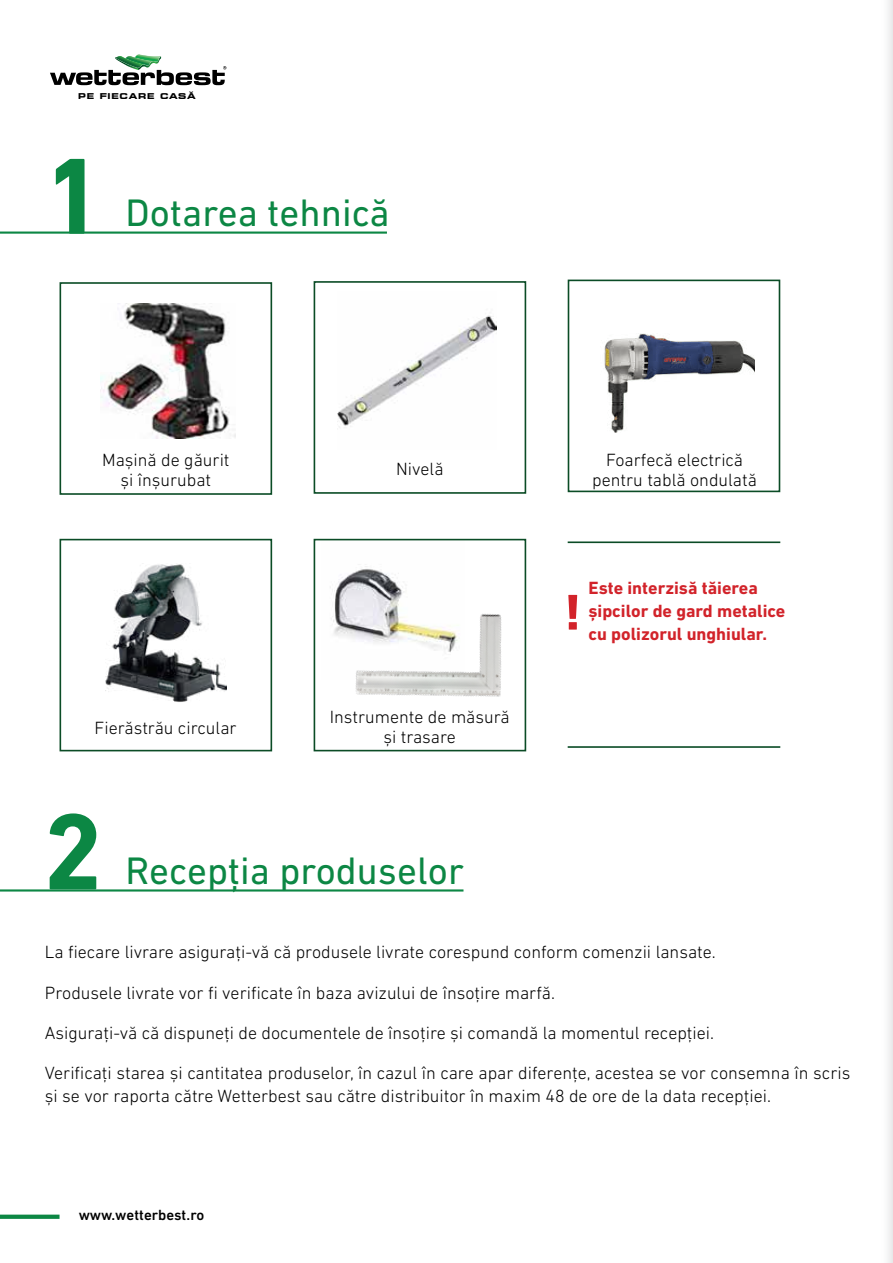
<style>
.page{position:relative;width:893px;height:1263px;background:#fff}
.page>*{position:absolute;margin:0;border:0;box-sizing:border-box;transform-origin:0 0}
.t1{font:700 109.95px "DIN Next LT Pro";color:#0c8744}
.t2{font:800 51px "DIN Next LT Pro";color:#d2232a}
.t3{font:39px "DIN Next LT Pro";color:#0c8744}
.t4{font:300 18px/19.5px "DIN Next LT Pro";color:#000;text-align:center}
.t5{font:700 18px/23.1px "DIN Next LT Pro";color:#d2232a}
.t6{font:500 15px "DIN Next LT Pro";color:#000}
.t7{font:700 expanded 7.95px "Square 721 BT";letter-spacing:.1em;color:#000}
.s1{font-size:10.65px}
</style>
<div class="page">
<div style="left:0;top:1214px;width:60px;height:5px;background:#0c8744"></div>
<svg style="left:50px;top:54px;width:176px;height:31px"></svg>
<img style="left:604px;top:333px;width:150px;height:99px">
<div style="left:568px;top:280px;width:212px;height:212px;border:2px solid #0b4c26"></div>
<hr style="left:0;top:231px;width:387px;height:3px;background:#0c8744">
<hr style="left:0;top:889px;width:463px;height:2px;background:#0c8744">
<img style="left:330px;top:566px;width:69px;height:70px">
<img style="left:100px;top:303px;width:135px;height:136px">
<div style="left:60px;top:282px;width:212px;height:213px;border:2px solid #0b4c26"></div>
<img style="left:338px;top:315px;width:158px;height:113px">
<div style="left:314px;top:281px;width:212px;height:213px;border:2px solid #0b4c26"></div>
<div style="left:60px;top:539px;width:212px;height:212px;border:2px solid #0b4c26"></div>
<img style="left:105px;top:564px;width:122px;height:138px">
<div style="left:314px;top:539px;width:212px;height:212px;border:2px solid #0b4c26"></div>
<hr style="left:568px;top:746px;width:212px;height:2px;background:#0b4c26">
<hr style="left:568px;top:541px;width:212px;height:2px;background:#0b4c26">
<img style="left:337px;top:584px;width:190px;height:166px">
<div style="left:888px;top:0;width:5px;height:1263px;background:#eeeeef"></div>
<p class="t7" style="left:78px;top:91px;width:119px">PE FIECARE CASA<span class="s1">˘</span></p>
<h1 class="t1" style="left:43px;top:132px;width:63px">1</h1>
<h3 class="t3" style="left:125px;top:190px;width:266px">Dotarea tehnică</h3>
<p class="t4" style="left:102px;top:450px;width:129px">Mașină de găurit și înșurubat</p>
<p class="t4" style="left:396px;top:459px;width:49px">Nivelă</p>
<p class="t4" style="left:592px;top:450px;width:166px">Foarfecă electrică pentru tablă ondulată</p>
<p class="t4" style="left:95px;top:717px;width:144px">Fierăstrău circular</p>
<p class="t4" style="left:330px;top:707px;width:182px">Instrumente de măsură și trasare</p>
<h2 class="t2" style="left:565px;top:582px;width:18px">!</h2>
<p class="t5" style="left:588px;top:576px;width:198px">Este interzisă tăierea șipcilor de gard metalice cu polizorul unghiular.</p>
<h1 class="t1" style="left:43px;top:788px;width:63px">2</h1>
<h3 class="t3" style="left:125px;top:848px;width:340px">Recepția produselor</h3>
<p class="t4" style="left:45px;top:942px;width:672px">La fiecare livrare asigurați-vă că produsele livrate corespund conform comenzii lansate.</p>
<p class="t4" style="left:45px;top:982px;width:512px">Produsele livrate vor fi verificate în baza avizului de însoţire marfă.</p>
<p class="t4" style="left:45px;top:1023px;width:671px">Asigurați-vă că dispuneți de documentele de însoțire și comandă la momentul recepției.</p>
<p class="t4" style="left:45px;top:1061px;width:807px;line-height:23.1px;text-align:left">Verificați starea și cantitatea produselor, în cazul în care apar diferențe, acestea se vor consemna în scris și se vor raporta către Wetterbest sau către distribuitor în maxim 48 de ore de la data recepției.</p>
<p class="t6" style="left:79px;top:1206px;width:127px">www.wetterbest.ro</p>
</div>
